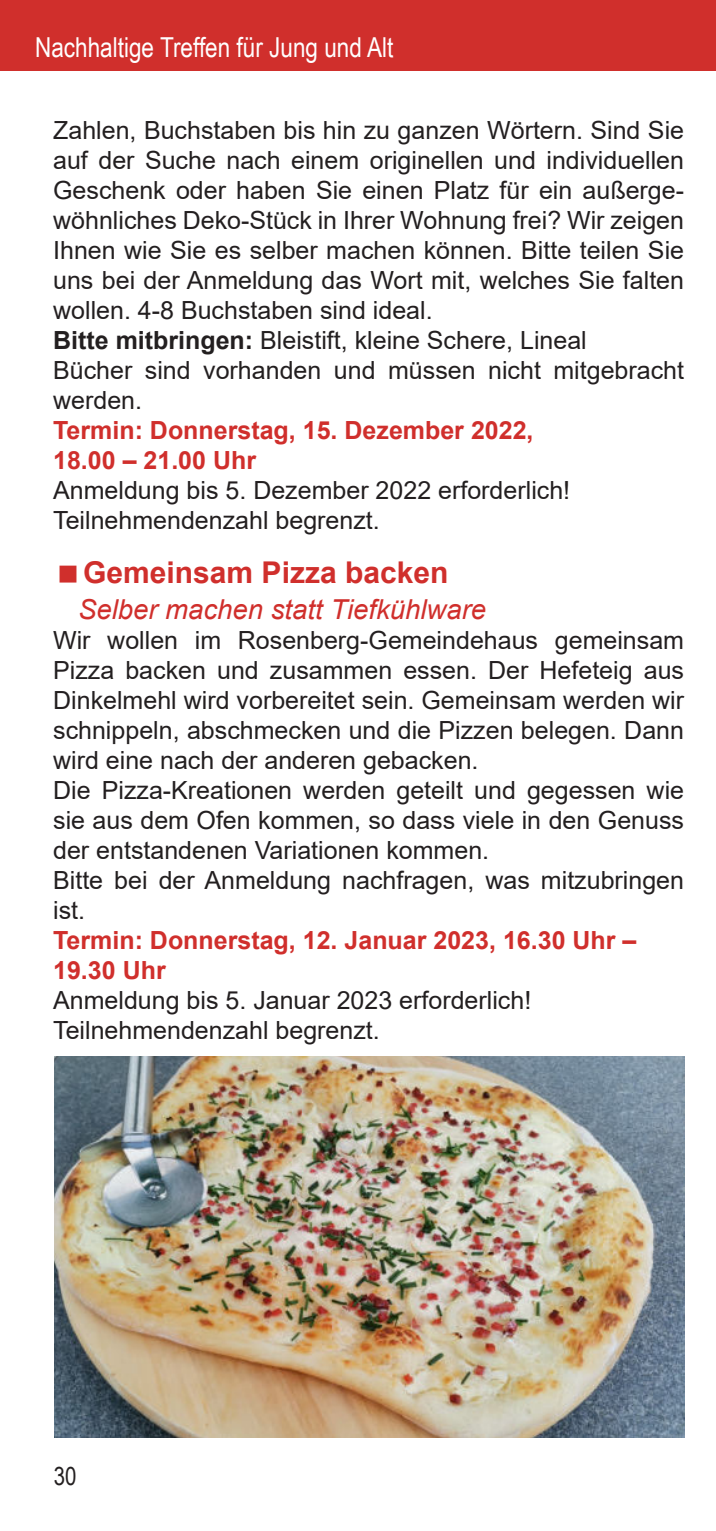
<style>
.page{position:relative;width:716px;height:1531px;background:#fff}
.page>*{position:absolute;margin:0;border:0;box-sizing:border-box;transform-origin:0 0}
.t1{font:700 30px "Arial";color:#d02f2c}
.t2{font:27.5px "Arial Narrow";color:#fff}
.t3{font:italic 27.5px "Arial";color:#d02f2c}
.t4{font:25px/30px "Arial";color:#231f20}
.t5{font:700 25px/30px "Arial";color:#d02f2c}
.t6{font:25px "Arial Narrow";color:#231f20}
.s1{font-weight:700}
</style>
<div class="page">
<div style="left:0;top:0;width:716px;height:71px;background:#d02f2c"></div>
<img style="left:54px;top:1056px;width:630px;height:381px">
<p class="t2" style="left:35px;top:37px;width:360px">Nachhaltige Treffen für Jung und Alt</p>
<p class="t4" style="left:53px;top:115px;width:632px">Zahlen, Buchstaben bis hin zu ganzen Wörtern. Sind Sie auf der Suche nach einem originellen und individuellen Geschenk oder haben Sie einen Platz für ein außerge&shy;wöhnliches Deko-Stück in Ihrer Wohnung frei? Wir zeigen Ihnen wie Sie es selber machen können. Bitte teilen Sie uns bei der Anmeldung das Wort mit, welches Sie falten wollen. 4-8 Buchstaben sind ideal.<br><span class="s1">Bitte mitbringen:</span> Bleistift, kleine Schere, Lineal<br>Bücher sind vorhanden und müssen nicht mitgebracht werden.</p>
<p class="t5" style="left:53px;top:417px;width:482px">Termin: Donnerstag, 15. Dezember 2022,<br>18.00 – 21.00 Uhr</p>
<p class="t4" style="left:53px;top:475px;width:518px">Anmeldung bis 5. Dezember 2022 erforderlich!<br>Teilnehmendenzahl begrenzt.</p>
<p class="t1" style="left:83px;top:561px;width:367px">Gemeinsam Pizza backen</p>
<p class="t3" style="left:78px;top:599px;width:409px">Selber machen statt Tiefkühlware</p>
<p class="t4" style="left:53px;top:625px;width:632px">Wir wollen im Rosenberg-Gemeindehaus gemeinsam Pizza backen und zusammen essen. Der Hefeteig aus Dinkelmehl wird vorbereitet sein. Gemeinsam werden wir schnippeln, abschmecken und die Pizzen belegen. Dann wird eine nach der anderen gebacken.<br>Die Pizza-Kreationen werden geteilt und gegessen wie sie aus dem Ofen kommen, so dass viele in den Genuss der entstandenen Variationen kommen.<br>Bitte bei der Anmeldung nachfragen, was mitzubringen ist.</p>
<p class="t5" style="left:53px;top:927px;width:585px">Termin: Donnerstag, 12. Januar 2023, 16.30 Uhr –<br>19.30 Uhr</p>
<p class="t4" style="left:53px;top:985px;width:480px">Anmeldung bis 5. Januar 2023 erforderlich!<br>Teilnehmendenzahl begrenzt.</p>
<p class="t6" style="left:54px;top:1467px;width:24px">30</p>
</div>
